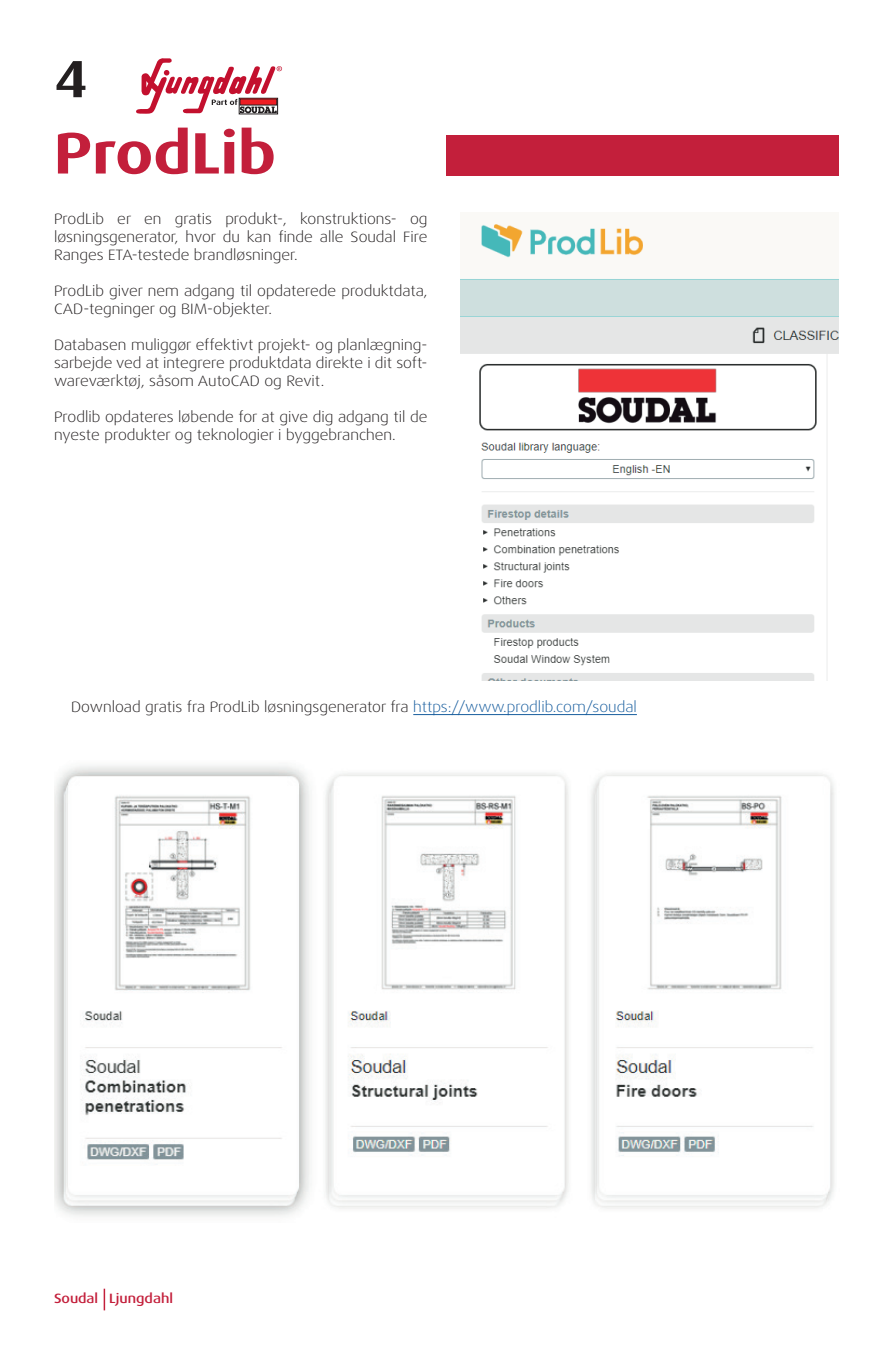
<style>
.page{position:relative;width:893px;height:1361px;background:#fff}
.page>*{position:absolute;margin:0;border:0;box-sizing:border-box;transform-origin:0 0}
.t1{font:700 expanded 58.5px "Dax Pro";color:#c31f3b}
.t2{font:700 expanded 52.5px "Dax Pro";color:#231f20}
.t3{font:300 expanded 15px/18px "Dax Pro";color:#231f20;text-align:justify}
.t4{font:500 expanded 13.5px "Dax Pro";color:#c31f3b}
.s1{color:#175d9e}
</style>
<div class="page">
<svg style="left:104px;top:1288px;width:1px;height:22px"></svg>
<svg style="left:136px;top:58px;width:146px;height:56px"></svg>
<div style="left:446px;top:135px;width:393px;height:40px;background:#c31f3b"></div>
<img style="left:54px;top:766px;width:780px;height:450px">
<hr style="left:413px;top:714px;width:224px;height:1px;background:#175d9e">
<img style="left:461px;top:224px;width:378px;height:456px">
<h2 class="t2" style="left:54px;top:45px;width:35px">4</h2>
<h1 class="t1" style="left:54px;top:116px;width:224px">ProdLib</h1>
<p class="t3" style="left:54px;top:210px;width:375px">ProdLib er en gratis produkt-, konstruktions- og løsningsgenerator, hvor du kan finde alle Soudal Fire Ranges ETA-testede brandløsninger.</p>
<p class="t3" style="left:54px;top:282px;width:375px">ProdLib giver nem adgang til opdaterede produktdata,<br>CAD-tegninger og BIM-objekter.</p>
<p class="t3" style="left:54px;top:336px;width:375px">Databasen muliggør effektivt projekt- og planlægning&shy;sarbejde ved at integrere produktdata direkte i dit soft&shy;wareværktøj, såsom AutoCAD og Revit.</p>
<p class="t3" style="left:54px;top:408px;width:375px">Prodlib opdateres løbende for at give dig adgang til de nyeste produkter og teknologier i byggebranchen.</p>
<p class="t3" style="left:71px;top:698px;width:567px">Download gratis fra ProdLib løsningsgenerator fra <span class="s1">https://www.prodlib.com/soudal</span></p>
<p class="t4" style="left:54px;top:1290px;width:121px">Soudal Ljungdahl</p>
</div>
